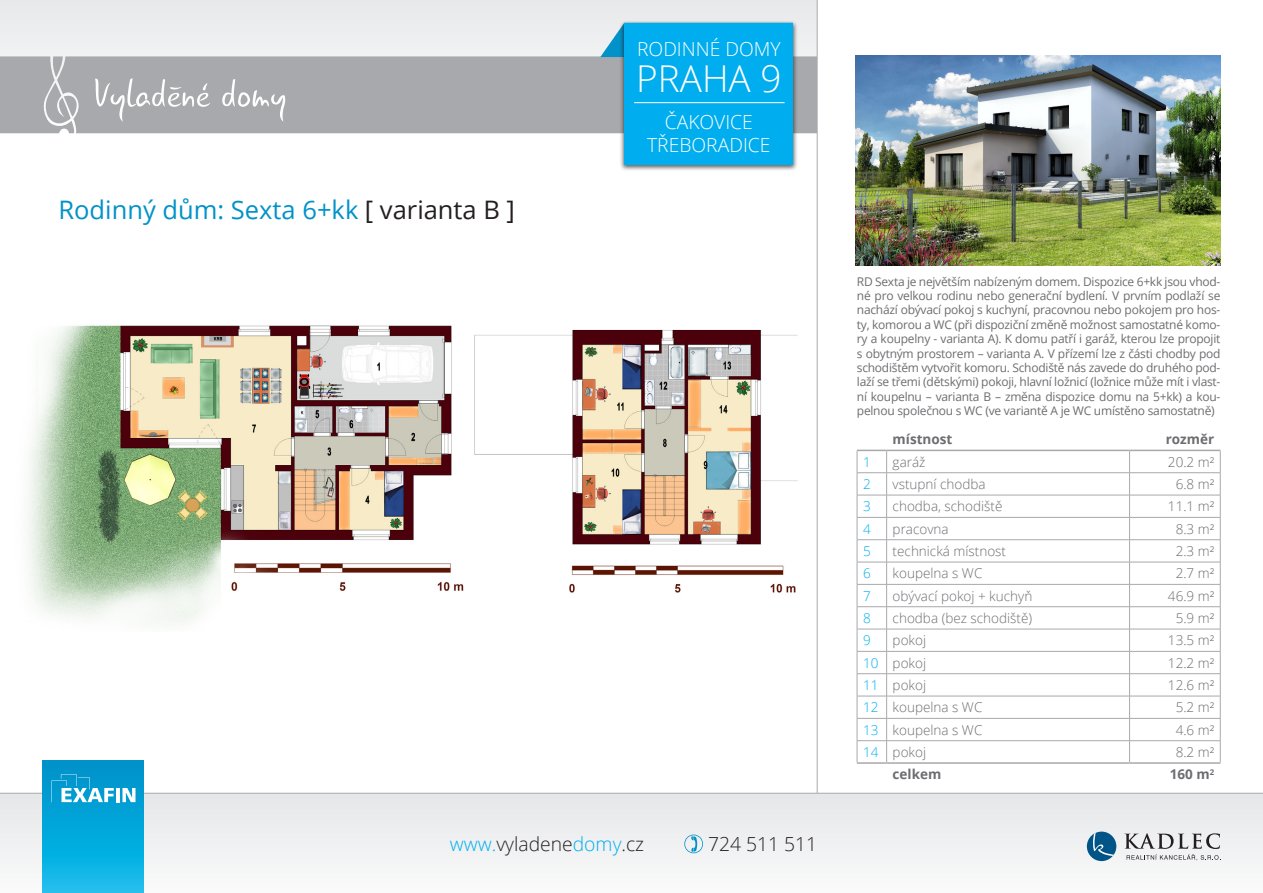
<style>
.page{position:relative;width:1263px;height:893px;background:#fff}
.page>*{position:absolute;margin:0;border:0;box-sizing:border-box;transform-origin:0 0}
.t1{font:300 37.05px "Open Sans";color:#fff}
.t2{font:25.5px "Open Sans";color:#0092c8}
.t3{font:300 19.35px "Open Sans";color:#fff}
.t4{font:300 19.35px "Open Sans";color:#231f20}
.t5{font:300 13.5px "Open Sans";color:#6c6d70}
.t6{font:700 13.5px "Open Sans";color:#6c6d70}
.t7{font:300 13.5px "Open Sans";color:#00aeef}
.t8{font:12px/14.4px "Open Sans";letter-spacing:-.02em;color:#6c6d70;text-align:justify}
.s1{color:#231f20}
.s2{color:#00aeef}
</style>
<div class="page">
<img style="left:26px;top:325px;width:438px;height:300px">
<div style="left:0;top:0;width:1263px;height:133px;background:#e6e7e9"></div>
<div style="left:0;top:56px;width:817px;height:77px;background:#a8a9ad"></div>
<svg style="left:95px;top:78px;width:115px;height:44px;background:#b4b5b9"></svg>
<svg style="left:222px;top:79px;width:63px;height:43px;background:#b5b6b9"></svg>
<svg style="left:600px;top:29px;width:20px;height:28px"></svg>
<div style="left:620px;top:20px;width:178px;height:151px;background:#231f20;opacity:.75"></div>
<div style="left:624px;top:23px;width:169px;height:141px;background:#00aeef"></div>
<hr style="left:634px;top:102px;width:151px;height:1px;background:#fff">
<svg style="left:817px;top:0;width:446px;height:793px"></svg>
<img style="left:474px;top:329px;width:324px;height:264px">
<img style="left:856px;top:55px;width:364px;height:211px">
<svg style="left:0;top:793px;width:1263px;height:100px;fill:#f0f0f2"></svg>
<div style="left:1087px;top:832px;width:29px;height:29px;background:#005487;border-radius:50%"></div>
<svg style="left:1091px;top:833px;width:23px;height:23px"></svg>
<svg style="left:1124px;top:833px;width:97px;height:27px"></svg>
<svg style="left:684px;top:835px;width:19px;height:18px"></svg>
<svg style="left:43px;top:760px;width:100px;height:133px;background:#07a9dc"></svg>
<svg style="left:52px;top:774px;width:62px;height:28px"></svg>
<hr style="left:116px;top:788px;width:4px;height:14px;background:#fff">
<svg style="left:122px;top:788px;width:13px;height:14px"></svg>
<hr style="left:857px;top:472px;width:30px;height:1px;background:#a8a9ad">
<hr style="left:887px;top:472px;width:242px;height:1px;background:#a8a9ad">
<hr style="left:1129px;top:472px;width:91px;height:1px;background:#a8a9ad">
<hr style="left:857px;top:495px;width:30px;height:1px;background:#a8a9ad">
<hr style="left:887px;top:495px;width:242px;height:1px;background:#a8a9ad">
<hr style="left:1129px;top:495px;width:91px;height:1px;background:#a8a9ad">
<hr style="left:857px;top:517px;width:30px;height:1px;background:#a8a9ad">
<hr style="left:887px;top:517px;width:242px;height:1px;background:#a8a9ad">
<hr style="left:1129px;top:517px;width:91px;height:1px;background:#a8a9ad">
<hr style="left:857px;top:539px;width:30px;height:1px;background:#a8a9ad">
<hr style="left:887px;top:539px;width:242px;height:1px;background:#a8a9ad">
<hr style="left:1129px;top:539px;width:91px;height:1px;background:#a8a9ad">
<hr style="left:857px;top:562px;width:30px;height:1px;background:#a8a9ad">
<hr style="left:887px;top:562px;width:242px;height:1px;background:#a8a9ad">
<hr style="left:1129px;top:562px;width:91px;height:1px;background:#a8a9ad">
<hr style="left:857px;top:584px;width:30px;height:1px;background:#a8a9ad">
<hr style="left:887px;top:584px;width:242px;height:1px;background:#a8a9ad">
<hr style="left:1129px;top:584px;width:91px;height:1px;background:#a8a9ad">
<hr style="left:857px;top:606px;width:30px;height:1px;background:#a8a9ad">
<hr style="left:887px;top:606px;width:242px;height:1px;background:#a8a9ad">
<hr style="left:1129px;top:606px;width:91px;height:1px;background:#a8a9ad">
<hr style="left:857px;top:629px;width:30px;height:1px;background:#a8a9ad">
<hr style="left:887px;top:629px;width:242px;height:1px;background:#a8a9ad">
<hr style="left:1129px;top:629px;width:91px;height:1px;background:#a8a9ad">
<hr style="left:857px;top:651px;width:30px;height:1px;background:#a8a9ad">
<hr style="left:887px;top:651px;width:242px;height:1px;background:#a8a9ad">
<hr style="left:1129px;top:651px;width:91px;height:1px;background:#a8a9ad">
<hr style="left:857px;top:673px;width:30px;height:1px;background:#a8a9ad">
<hr style="left:887px;top:673px;width:242px;height:1px;background:#a8a9ad">
<hr style="left:1129px;top:673px;width:91px;height:1px;background:#a8a9ad">
<hr style="left:857px;top:696px;width:30px;height:1px;background:#a8a9ad">
<hr style="left:887px;top:696px;width:242px;height:1px;background:#a8a9ad">
<hr style="left:1129px;top:696px;width:91px;height:1px;background:#a8a9ad">
<hr style="left:857px;top:718px;width:30px;height:1px;background:#a8a9ad">
<hr style="left:887px;top:718px;width:242px;height:1px;background:#a8a9ad">
<hr style="left:1129px;top:718px;width:91px;height:1px;background:#a8a9ad">
<hr style="left:857px;top:740px;width:30px;height:1px;background:#a8a9ad">
<svg style="left:857px;top:451px;width:1px;height:311px"></svg>
<hr style="left:887px;top:740px;width:242px;height:1px;background:#a8a9ad">
<svg style="left:886px;top:451px;width:1px;height:311px"></svg>
<hr style="left:1129px;top:740px;width:91px;height:1px;background:#a8a9ad">
<svg style="left:1129px;top:451px;width:1px;height:311px"></svg>
<svg style="left:1220px;top:451px;width:1px;height:311px"></svg>
<hr style="left:857px;top:450px;width:30px;height:1px;background:#a8a9ad">
<hr style="left:887px;top:450px;width:242px;height:1px;background:#a8a9ad">
<hr style="left:1129px;top:450px;width:91px;height:1px;background:#a8a9ad">
<hr style="left:857px;top:762px;width:30px;height:2px;background:#a8a9ad">
<hr style="left:887px;top:762px;width:242px;height:2px;background:#a8a9ad">
<hr style="left:1129px;top:762px;width:91px;height:2px;background:#a8a9ad">
<p class="t2" style="left:58px;top:193px;width:458px">Rodinný dům: Sexta 6+kk <span class="s1">[ varianta B ]</span></p>
<p class="t3" style="left:637px;top:36px;width:145px">RODINNÉ DOMY</p>
<p class="t1" style="left:636px;top:53px;width:147px">PRAHA 9</p>
<p class="t3" style="left:665px;top:108px;width:90px">ČAKOVICE</p>
<p class="t3" style="left:647px;top:131px;width:125px">TŘEBORADICE</p>
<p class="t4" style="left:450px;top:830px;width:196px"><span class="s2">www.</span>vyladene<span class="s2">domy</span>.cz</p>
<p class="t4" style="left:708px;top:830px;width:111px">724 511 511</p>
<p class="t8" style="left:857px;top:274px;width:365px">RD Sexta je největším nabízeným domem. Dispozice 6+kk jsou vhod&shy;né pro velkou rodinu nebo generační bydlení. V prvním podlaží se nachází obývací pokoj s kuchyní, pracovnou nebo pokojem pro hos&shy;ty, komorou a WC (při dispoziční změně možnost samostatné komo&shy;ry a koupelny - varianta A). K domu patří i garáž, kterou lze propojit s obytným prostorem – varianta A. V přízemí lze z části chodby pod schodištěm vytvořit komoru. Schodiště nás zavede do druhého pod&shy;laží se třemi (dětskými) pokoji, hlavní ložnicí (ložnice může mít i vlast&shy;ní koupelnu – varianta B – změna dispozice domu na 5+kk) a kou&shy;pelnou společnou s WC (ve variantě A je WC umístěno samostatně)</p>
<p class="t6" style="left:893px;top:430px;width:61px">místnost</p>
<p class="t6" style="left:1166px;top:430px;width:50px">rozměr</p>
<p class="t7" style="left:863px;top:453px;width:9px">1</p>
<p class="t5" style="left:893px;top:453px;width:34px">garáž</p>
<p class="t5" style="left:1168px;top:453px;width:48px">20.2 m²</p>
<p class="t7" style="left:863px;top:475px;width:9px">2</p>
<p class="t5" style="left:893px;top:475px;width:95px">vstupní chodba</p>
<p class="t5" style="left:1176px;top:475px;width:40px">6.8 m²</p>
<p class="t7" style="left:863px;top:497px;width:9px">3</p>
<p class="t5" style="left:893px;top:497px;width:111px">chodba, schodiště</p>
<p class="t5" style="left:1168px;top:497px;width:48px">11.1 m²</p>
<p class="t7" style="left:863px;top:520px;width:9px">4</p>
<p class="t5" style="left:893px;top:520px;width:58px">pracovna</p>
<p class="t5" style="left:1176px;top:520px;width:40px">8.3 m²</p>
<p class="t7" style="left:863px;top:542px;width:9px">5</p>
<p class="t5" style="left:893px;top:542px;width:115px">technická místnost</p>
<p class="t5" style="left:1176px;top:542px;width:40px">2.3 m²</p>
<p class="t7" style="left:863px;top:564px;width:9px">6</p>
<p class="t5" style="left:893px;top:564px;width:91px">koupelna s WC</p>
<p class="t5" style="left:1176px;top:564px;width:40px">2.7 m²</p>
<p class="t7" style="left:863px;top:587px;width:9px">7</p>
<p class="t5" style="left:893px;top:587px;width:141px">obývací pokoj + kuchyň</p>
<p class="t5" style="left:1168px;top:587px;width:48px">46.9 m²</p>
<p class="t7" style="left:863px;top:609px;width:9px">8</p>
<p class="t5" style="left:893px;top:609px;width:141px">chodba (bez schodiště)</p>
<p class="t5" style="left:1176px;top:609px;width:40px">5.9 m²</p>
<p class="t7" style="left:863px;top:631px;width:9px">9</p>
<p class="t5" style="left:893px;top:631px;width:35px">pokoj</p>
<p class="t5" style="left:1168px;top:631px;width:48px">13.5 m²</p>
<p class="t7" style="left:863px;top:654px;width:17px">10</p>
<p class="t5" style="left:893px;top:654px;width:35px">pokoj</p>
<p class="t5" style="left:1168px;top:654px;width:48px">12.2 m²</p>
<p class="t7" style="left:863px;top:676px;width:17px">11</p>
<p class="t5" style="left:893px;top:676px;width:35px">pokoj</p>
<p class="t5" style="left:1168px;top:676px;width:48px">12.6 m²</p>
<p class="t7" style="left:863px;top:698px;width:17px">12</p>
<p class="t5" style="left:893px;top:698px;width:91px">koupelna s WC</p>
<p class="t5" style="left:1176px;top:698px;width:40px">5.2 m²</p>
<p class="t7" style="left:863px;top:720px;width:17px">13</p>
<p class="t5" style="left:893px;top:720px;width:91px">koupelna s WC</p>
<p class="t5" style="left:1176px;top:720px;width:40px">4.6 m²</p>
<p class="t7" style="left:863px;top:743px;width:17px">14</p>
<p class="t5" style="left:893px;top:743px;width:35px">pokoj</p>
<p class="t5" style="left:1176px;top:743px;width:40px">8.2 m²</p>
<p class="t6" style="left:893px;top:765px;width:50px">celkem</p>
<p class="t6" style="left:1170px;top:765px;width:46px">160 m<sup>2</sup></p>
</div>
